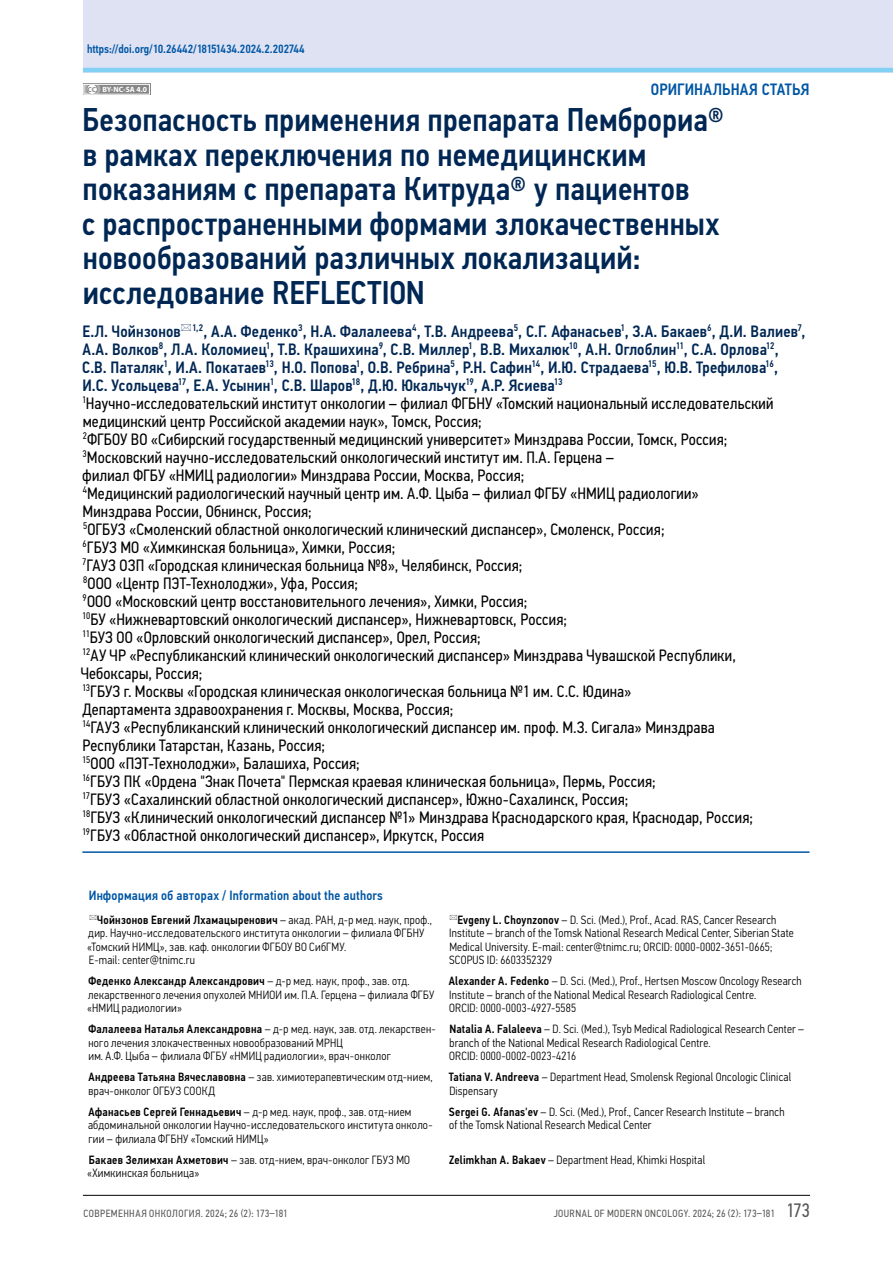
<style>
.page{position:relative;width:893px;height:1263px;background:#fff}
.page>*{position:absolute;margin:0;border:0;box-sizing:border-box;transform-origin:0 0}
.t1{font:500 33px/34.5px "Eco Vector Cond";letter-spacing:.005em;color:#002754}
.t2{font:16.5px/18px "Eco Vector Cond";letter-spacing:.015em;color:#000}
.t3{font:500 16.5px "Eco Vector Cond";letter-spacing:.01em;color:#0056a4}
.t4{font:500 13.5px "Eco Vector Cond";letter-spacing:.02em;color:#0056a4}
.t5{font:300 12px/13.5px "Eco Vector Cond";letter-spacing:.02em;color:#000}
.t6{font:500 12px "Eco Vector Cond";color:#0056a4}
.t7{font:10.5px "Eco Vector Cond";letter-spacing:.04em;color:#575756}
.t8{font:700 7.65px "Myriad Pro";color:#fff}
.s1{font-weight:500;color:#002754}
.s2{font-size:7.2px;color:#878787}
.s3{font-weight:500}
.s4{font-size:19.5px}
</style>
<div class="page">
<div style="left:83px;top:0;width:810px;height:72px;background:#dee2f3"></div>
<div style="left:83px;top:84px;width:67px;height:11px;background:#878787"></div>
<svg style="left:85px;top:86px;width:3px;height:7px"></svg>
<div style="left:91px;top:84px;width:10px;height:10px;background:#b3b2b2;border-radius:50%"></div>
<div style="left:87px;top:84px;width:10px;height:10px;background:#fff;border-radius:50%"></div>
<div style="left:87px;top:84px;width:11px;height:11px;border:1px solid #878787;border-radius:50%"></div>
<div style="left:83px;top:84px;width:67px;height:11px;border:1px solid #fff"></div>
<hr style="left:83px;top:68px;width:810px;height:4px;background:#83d0f5">
<hr style="left:83px;top:1195px;width:727px;height:1px;background:#000">
<hr style="left:82px;top:851px;width:727px;height:2px;background:#0056a4">
<p class="t6" style="left:87px;top:42px;width:219px">https://doi.org/10.26442/18151434.2024.2.202744</p>
<p class="t3" style="left:651px;top:80px;width:160px">ОРИГИНАЛЬНАЯ СТАТЬЯ</p>
<p class="t1" style="left:82px;top:103px;width:644px">Безопасность применения препарата Пемброриа® в рамках переключения по немедицинским показаниям с препарата Китруда® у пациентов<br>с распространенными формами злокачественных новообразований различных локализаций: исследование REFLECTION</p>
<p class="t2" style="left:81px;top:322px;width:726px"><span class="s1">Е.Л. Чойнзонов</span> <sup>1,2</sup><span class="s1">, А.А. Феденко</span><sup>3</sup><span class="s1">, Н.А. Фалалеева</span><sup>4</sup><span class="s1">, Т.В. Андреева</span><sup>5</sup><span class="s1">, С.Г. Афанасьев</span><sup>1</sup><span class="s1">, З.А. Бакаев</span><sup>6</sup><span class="s1">, Д.И. Валиев</span><sup>7</sup><span class="s1">, А.А. Волков</span><sup>8</sup><span class="s1">, Л.А. Коломиец</span><sup>1</sup><span class="s1">, Т.В. Крашихина</span><sup>9</sup><span class="s1">, С.В. Миллер</span><sup>1</sup><span class="s1">, В.В. Михалюк</span><sup>10</sup><span class="s1">, А.Н. Оглоблин</span><sup>11</sup><span class="s1">, С.А. Орлова</span><sup>12</sup><span class="s1">, С.В. Паталяк</span><sup>1</sup><span class="s1">, И.А. Покатаев</span><sup>13</sup><span class="s1">, Н.О. Попова</span><sup>1</sup><span class="s1">, О.В. Ребрина</span><sup>5</sup><span class="s1">, Р.Н. Сафин</span><sup>14</sup><span class="s1">, И.Ю. Страдаева</span><sup>15</sup><span class="s1">, Ю.В. Трефилова</span><sup>16</sup><span class="s1">, И.С. Усольцева</span><sup>17</sup><span class="s1">, Е.А. Усынин</span><sup>1</sup><span class="s1">, С.В. Шаров</span><sup>18</sup><span class="s1">, Д.Ю. Юкальчук</span><sup>19</sup><span class="s1">, А.Р. Ясиева</span><sup>13<br></sup><sup>1</sup>Научно-исследовательский институт онкологии – филиал ФГБНУ «Томский национальный исследовательский медицинский центр Российской академии наук», Томск, Россия;<br><sup>2</sup>ФГБОУ ВО «Сибирский государственный медицинский университет» Минздрава России, Томск, Россия; <sup>3</sup>Московский научно-исследовательский онкологический институт им. П.А. Герцена –<br>филиал ФГБУ «НМИЦ радиологии» Минздрава России, Москва, Россия;<br><sup>4</sup>Медицинский радиологический научный центр им. А.Ф. Цыба – филиал ФГБУ «НМИЦ радиологии»<br>Минздрава России, Обнинск, Россия;<br><sup>5</sup>ОГБУЗ «Смоленский областной онкологический клинический диспансер», Смоленск, Россия;<br><sup>6</sup>ГБУЗ МО «Химкинская больница», Химки, Россия;<br><sup>7</sup>ГАУЗ ОЗП «Городская клиническая больница №8», Челябинск, Россия;<br><sup>8</sup>ООО «Центр ПЭТ-Технолоджи», Уфа, Россия;<br><sup>9</sup>ООО «Московский центр восстановительного лечения», Химки, Россия;<br><sup>10</sup>БУ «Нижневартовский онкологический диспансер», Нижневартовск, Россия;<br><sup>11</sup>БУЗ ОО «Орловский онкологический диспансер», Орел, Россия;<br><sup>12</sup>АУ ЧР «Республиканский клинический онкологический диспансер» Минздрава Чувашской Республики, Чебоксары, Россия;<br><sup>13</sup>ГБУЗ г. Москвы «Городская клиническая онкологическая больница №1 им. С.С. Юдина»<br>Департамента здравоохранения г. Москвы, Москва, Россия;<br><sup>14</sup>ГАУЗ «Республиканский клинический онкологический диспансер им. проф. М.З. Сигала» Минздрава<br>Республики Татарстан, Казань, Россия;<br><sup>15</sup>ООО «ПЭТ-Технолоджи», Балашиха, Россия;<br><sup>16</sup>ГБУЗ ПК «Ордена "Знак Почета" Пермская краевая клиническая больница», Пермь, Россия;<br><sup>17</sup>ГБУЗ «Сахалинский областной онкологический диспансер», Южно-Сахалинск, Россия;<br><sup>18</sup>ГБУЗ «Клинический онкологический диспансер №1» Минздрава Краснодарского края, Краснодар, Россия;<br><sup>19</sup>ГБУЗ «Областной онкологический диспансер», Иркутск, Россия</p>
<p class="t8" style="left:88px;top:84px;width:61px"><span class="s2">CC</span> BY-NC-SA 4.0</p>
<p class="t4" style="left:89px;top:887px;width:296px">Информация об авторах / Information about the authors</p>
<p class="t5" style="left:87px;top:913px;width:346px;text-indent:10px"><span class="s3">Чойнзонов Евгений Лхамацыренович</span> – акад. РАН, д-р мед. наук, проф., дир. Научно-исследовательского института онкологии – филиала ФГБНУ «Томский НИМЦ», зав. каф. онкологии ФГБОУ ВО СибГМУ.<br>E-mail: center@tnimc.ru</p>
<p class="t5" style="left:449px;top:913px;width:346px;text-indent:8px"><span class="s3">Evgeny L. Choynzonov</span> – D. Sci. (Med.), Prof., Acad. RAS, Cancer Research Institute – branch of the Tomsk National Research Medical Center, Siberian State Medical University. E-mail: center@tnimc.ru; ORCID: 0000-0002-3651-0665; SCOPUS ID: 6603352329</p>
<p class="t5" style="left:87px;top:974px;width:349px"><span class="s3">Феденко Александр Александрович</span> – д-р мед. наук, проф., зав. отд. лекарственного лечения опухолей МНИОИ им. П.А. Герцена – филиала ФГБУ «НМИЦ радиологии»</p>
<p class="t5" style="left:449px;top:974px;width:354px"><span class="s3">Alexander А. Fedenko</span> – D. Sci. (Med.), Prof., Hertsen Moscow Oncology Research<br>Institute – branch of the National Medical Research Radiological Centre.<br>ORCID: 0000-0003-4927-5585</p>
<p class="t5" style="left:88px;top:1022px;width:349px"><span class="s3">Фалалеева Наталья Александровна</span> – д-р мед. наук, зав. отд. лекарствен&shy;ного лечения злокачественных новообразований МРНЦ<br>им. А.Ф. Цыба – филиала ФГБУ «НМИЦ радиологии», врач-онколог</p>
<p class="t5" style="left:449px;top:1022px;width:356px"><span class="s3">Natalia А. Falaleeva</span> – D. Sci. (Med.), Tsyb Medical Radiological Research Center – branch of the National Medical Research Radiological Centre.<br>ORCID: 0000-0002-0023-4216</p>
<p class="t5" style="left:88px;top:1070px;width:346px"><span class="s3">Андреева Татьяна Вячеславовна</span> – зав. химиотерапевтическим отд-нием, врач-онколог ОГБУЗ СООКД</p>
<p class="t5" style="left:449px;top:1070px;width:344px"><span class="s3">Tatiana V. Andreeva</span> – Department Head, Smolensk Regional Oncologic Clinical<br>Dispensary</p>
<p class="t5" style="left:88px;top:1105px;width:346px"><span class="s3">Афанасьев Сергей Геннадьевич</span> – д-р мед. наук, проф., зав. отд-нием абдоминальной онкологии Научно-исследовательского института онколо&shy;гии – филиала ФГБНУ «Томский НИМЦ»</p>
<p class="t5" style="left:449px;top:1105px;width:337px"><span class="s3">Sergei G. Afanas'ev</span> – D. Sci. (Med.), Prof., Cancer Research Institute – branch of the Tomsk National Research Medical Center</p>
<p class="t5" style="left:87px;top:1153px;width:324px"><span class="s3">Бакаев Зелимхан Ахметович</span> – зав. отд-нием, врач-онколог ГБУЗ МО «Химкинская больница»</p>
<p class="t5" style="left:449px;top:1153px;width:258px"><span class="s3">Zelimkhan A. Bakaev</span> – Department Head, Khimki Hospital</p>
<p class="t7" style="left:84px;top:1208px;width:206px">СОВРЕМЕННАЯ ОНКОЛОГИЯ. 2024; 26 (2): 173–181</p>
<p class="t7" style="left:554px;top:1208px;width:258px">JOURNAL OF MODERN ONCOLOGY. 2024; 26 (2): 173–181 <span class="s4">173</span></p>
</div>
